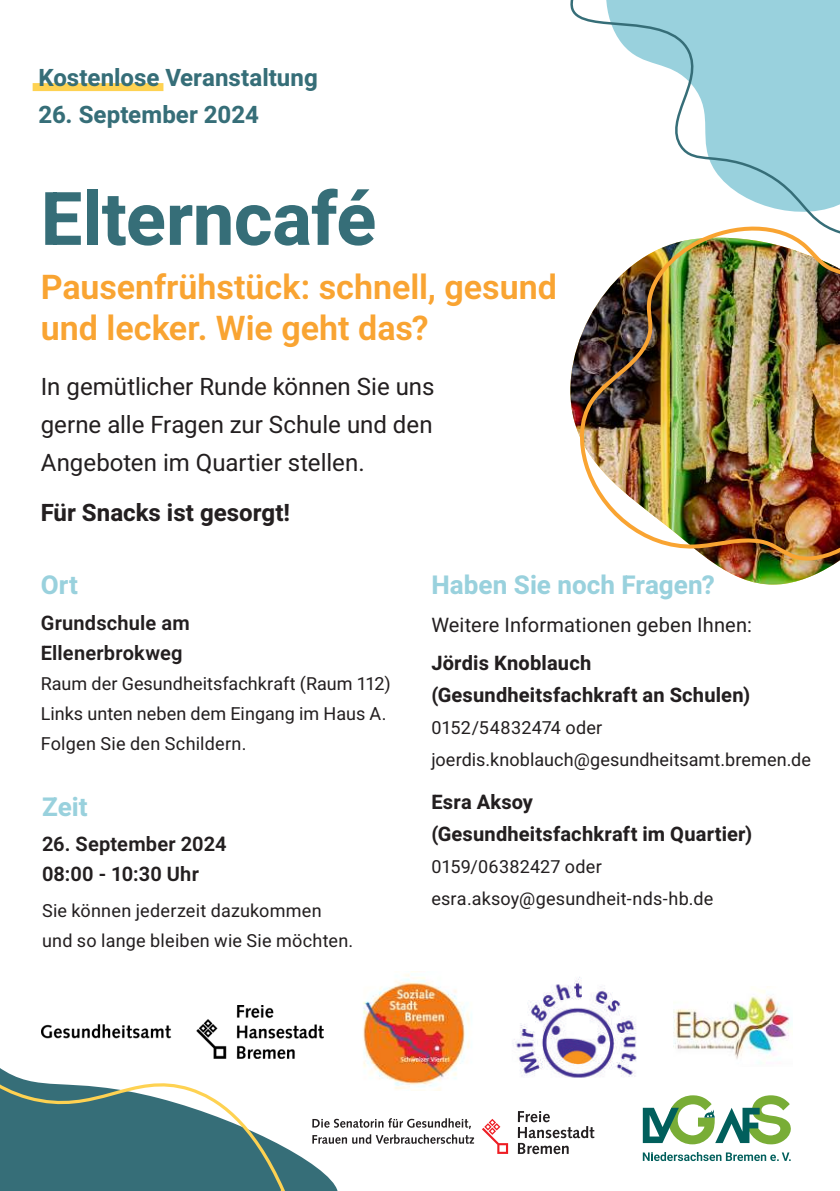
<style>
.page{position:relative;width:840px;height:1191px;background:#fff}
.page>*{position:absolute;margin:0;border:0;box-sizing:border-box;transform-origin:0 0}
.t1{font:700 74px "Heebo";letter-spacing:-.005em;color:#366e78}
.t2{font:600 34px/40.8px "Heebo";color:#f9a432}
.t3{font:700 26px "Heebo";color:#99d1dd}
.t4{font:24px/38px "Heebo";color:#231f20;text-align:justify}
.t5{font:700 24px "Heebo";color:#366e78}
.t6{font:700 24px "Heebo";color:#231f20}
.t7{font:700 20px/32px "Heebo";letter-spacing:.01em;color:#231f20}
.t8{font:600 20px/30px "Heebo";letter-spacing:.01em;color:#231f20}
.t9{font:20px "Heebo";letter-spacing:.01em;color:#231f20}
.t10{font:18px/30px "Heebo";letter-spacing:.01em;color:#231f20}
</style>
<div class="page">
<div style="left:33px;top:83px;width:130px;height:8px;background:#fed252"></div>
<svg style="left:287px;top:1058px;width:55px;height:133px"></svg>
<svg style="left:0;top:1058px;width:287px;height:133px"></svg>
<svg style="left:570px;top:0;width:269px;height:217px"></svg>
<svg style="left:517px;top:1111px;width:77px;height:43px"></svg>
<svg style="left:482px;top:1119px;width:26px;height:34px"></svg>
<svg style="left:312px;top:1118px;width:162px;height:25px"></svg>
<svg style="left:642px;top:1095px;width:148px;height:49px"></svg>
<svg style="left:642px;top:1152px;width:148px;height:9px"></svg>
<img style="left:512px;top:977px;width:125px;height:101px">
<img style="left:41px;top:1005px;width:283px;height:53px">
<img style="left:570px;top:364px;width:261px;height:220px">
<img style="left:573px;top:217px;width:266px;height:349px">
<img style="left:673px;top:986px;width:119px;height:78px">
<img style="left:363px;top:971px;width:109px;height:119px">
<h3 class="t5" style="left:39px;top:61px;width:280px">Kostenlose Veranstaltung</h3>
<h3 class="t5" style="left:39px;top:98px;width:221px">26. September 2024</h3>
<h1 class="t1" style="left:41px;top:167px;width:337px">Elterncafé</h1>
<h2 class="t2" style="left:41px;top:266px;width:517px">Pausenfrühstück: schnell, gesund und lecker. Wie geht das?</h2>
<h3 class="t4" style="left:41px;top:368px;width:395px">In gemütlicher Runde können Sie uns gerne alle Fragen zur Schule und den Angeboten im Quartier stellen.</h3>
<h3 class="t6" style="left:41px;top:495px;width:251px">Für Snacks ist gesorgt!</h3>
<h3 class="t3" style="left:41px;top:567px;width:39px">Ort</h3>
<p class="t8" style="left:41px;top:608px;width:150px">Grundschule am<br>Ellenerbrokweg</p>
<p class="t10" style="left:41px;top:668px;width:351px">Raum der Gesundheitsfachkraft (Raum 112)<br>Links unten neben dem Eingang im Haus A.<br>Folgen Sie den Schildern.</p>
<h3 class="t3" style="left:42px;top:788px;width:47px">Zeit</h3>
<p class="t8" style="left:42px;top:829px;width:186px">26. September 2024<br>08:00 - 10:30 Uhr</p>
<p class="t10" style="left:42px;top:895px;width:313px">Sie können jederzeit dazukommen und so lange bleiben wie Sie möchten.</p>
<h3 class="t3" style="left:431px;top:567px;width:285px">Haben Sie noch Fragen?</h3>
<p class="t9" style="left:431px;top:611px;width:322px">Weitere Informationen geben Ihnen:</p>
<p class="t7" style="left:431px;top:646px;width:320px">Jördis Knoblauch (Gesundheitsfachkraft an Schulen)</p>
<p class="t10" style="left:431px;top:711px;width:381px;line-height:32px">0152/54832474 oder joerdis.knoblauch@gesundheitsamt.bremen.de</p>
<p class="t7" style="left:431px;top:786px;width:322px">Esra Aksoy<br>(Gesundheitsfachkraft im Quartier)</p>
<p class="t10" style="left:431px;top:850px;width:283px;line-height:32px">0159/06382427 oder esra.aksoy@gesundheit-nds-hb.de</p>
</div>
